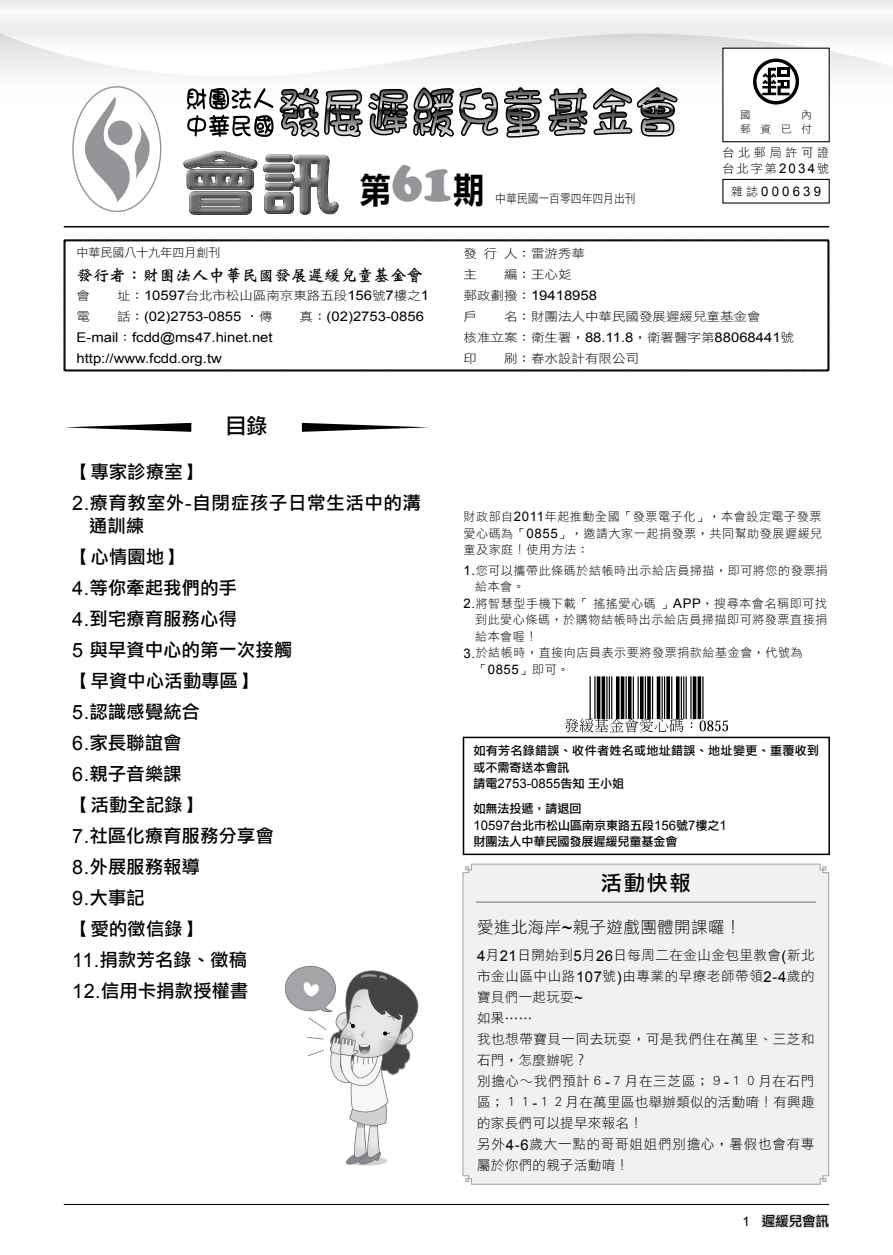
<style>
.page{position:relative;width:893px;height:1255px;background:#fff}
.page>*{position:absolute;margin:0;border:0;box-sizing:border-box;transform-origin:0 0}
.t1{font:36px "DF Li Hei Bd WIN BF";color:#000;scale:.9 1}
.t2{font:21px "DF Li Hei Md HK BF";color:#000}
.t3{font:21px "DF Li Hei Md WIN BF";color:#000}
.t4{font:18px/31px "DF Li Hei Md WIN BF";letter-spacing:.025em;color:#000}
.t5{font:18px/22.5px "DF Li Hei Md WIN BF";letter-spacing:.06em;color:#000}
.t6{font:16.5px "DF Wei Bei Md HKP BF";color:#000}
.t7{font:16.5px "DF Li Hei Lt WIN BF";letter-spacing:.025em;color:#000}
.t8{font:13.5px/21px "DF Li Hei Lt WIN BF";letter-spacing:.045em;color:#000}
.t9{font:13.5px "DF Li Hei Md WIN BF";color:#000}
.t10{font:13.35px/21px "Arial";color:#000;scale:1.11 1}
.t11{font:13.2px "Arial";color:#000}
.t12{font:12.15px/21px "DF Li Hei Lt WIN BF";color:#000;scale:1.11 1}
.t13{font:12px/16.5px "DF Li Hei Lt WIN BF";letter-spacing:.05em;color:#000;text-align:justify}
.t14{font:12px/16.5px "DF Li Hei Md WIN BF";color:#000}
.t15{font:12px/16.5px "DF Li Hei Md WIN BF";letter-spacing:.03em;color:#000}
.t16{font:12px/16px "DF Li Hei Lt WIN BF";letter-spacing:.315em;color:#000}
.t17{font:12px "DF Li Hei Lt WIN BF";color:#000;scale:.9 1}
.t18{font:12px "DF Li Hei Lt WIN BF";color:#000}
.t19{font:10.5px/14.5px "DF Li Hei Lt WIN BF";color:#000;text-align:right}
.s1{font-family:"Cooper Black Std";font-size:54px;color:#939598}
.s2{font-family:"Arial";font-size:13.2px}
.s3{font-family:"DF Li Hei Lt WIN BF";font-size:12px}
.s4{font-family:"Arial";font-size:13.35px}
.s5{font-family:"DF Li Hei Lt WIN BF";font-size:12.15px}
.s6{font-family:"Arial";font-size:19.8px}
.s7{font-family:"Microsoft Jheng Hei"}
.s8{font-family:"DF Li Hei Md WIN BF";font-size:12px}
.s9{font-family:"Arial";font-size:18.15px}
.s10{font-family:"Arial";font-size:14.85px}
</style>
<div class="page">
<div style="left:0;top:0;width:893px;height:103px;background:#f9f9f9"></div>
<svg style="left:0;top:0;width:893px;height:66px"></svg>
<div style="left:762px;top:1213px;width:67px;height:14px;background:#e6e7e8"></div>
<hr style="left:64px;top:1203px;width:765px;height:1px;background:#000">
<svg style="left:63px;top:239px;width:767px;height:133px"></svg>
<svg style="left:187px;top:115px;width:86px;height:22px"></svg>
<svg style="left:187px;top:88px;width:86px;height:21px"></svg>
<svg style="left:279px;top:38px;width:399px;height:100px"></svg>
<div style="left:182px;top:150px;width:158px;height:64px;background:#fff;opacity:.75"></div>
<div style="left:182px;top:155px;width:158px;height:61px;background:#000;opacity:.75"></div>
<hr style="left:64px;top:226px;width:765px;height:1px;background:#000">
<div style="left:723px;top:48px;width:106px;height:94px;background:#fff"></div>
<div style="left:722px;top:179px;width:108px;height:24px;border:1px solid #000"></div>
<div style="left:753px;top:59px;width:46px;height:45px;background:#000;border-radius:50%"></div>
<svg style="left:756px;top:62px;width:40px;height:39px"></svg>
<svg style="left:762px;top:68px;width:28px;height:27px"></svg>
<svg style="left:302px;top:423px;width:127px;height:9px"></svg>
<svg style="left:64px;top:423px;width:127px;height:9px"></svg>
<div style="left:463px;top:736px;width:367px;height:119px;border:2px solid #000"></div>
<svg style="left:72px;top:86px;width:89px;height:126px"></svg>
<hr style="left:702px;top:676px;width:2px;height:43px;background:#000">
<hr style="left:698px;top:676px;width:3px;height:43px;background:#000">
<hr style="left:693px;top:676px;width:3px;height:43px;background:#000">
<hr style="left:690px;top:676px;width:2px;height:43px;background:#000">
<hr style="left:686px;top:676px;width:1px;height:43px;background:#000">
<hr style="left:683px;top:676px;width:1px;height:43px;background:#000">
<hr style="left:681px;top:676px;width:1px;height:43px;background:#000">
<svg style="left:676px;top:676px;width:4px;height:42px"></svg>
<hr style="left:671px;top:676px;width:1px;height:43px;background:#000">
<svg style="left:666px;top:676px;width:4px;height:42px"></svg>
<hr style="left:664px;top:676px;width:1px;height:43px;background:#000">
<hr style="left:662px;top:676px;width:1px;height:43px;background:#000">
<hr style="left:657px;top:676px;width:3px;height:43px;background:#000">
<hr style="left:652px;top:676px;width:1px;height:43px;background:#000">
<svg style="left:647px;top:676px;width:4px;height:42px"></svg>
<hr style="left:645px;top:676px;width:1px;height:43px;background:#000">
<svg style="left:640px;top:676px;width:4px;height:42px"></svg>
<hr style="left:638px;top:676px;width:1px;height:43px;background:#000">
<hr style="left:633px;top:676px;width:1px;height:43px;background:#000">
<svg style="left:628px;top:676px;width:4px;height:42px"></svg>
<hr style="left:626px;top:676px;width:1px;height:43px;background:#000">
<hr style="left:621px;top:676px;width:3px;height:43px;background:#000">
<svg style="left:616px;top:676px;width:4px;height:42px"></svg>
<hr style="left:611px;top:676px;width:1px;height:43px;background:#000">
<hr style="left:609px;top:676px;width:1px;height:43px;background:#000">
<hr style="left:606px;top:676px;width:2px;height:43px;background:#000">
<hr style="left:602px;top:676px;width:3px;height:43px;background:#000">
<hr style="left:597px;top:676px;width:3px;height:43px;background:#000">
<hr style="left:594px;top:676px;width:2px;height:43px;background:#000">
<hr style="left:590px;top:676px;width:1px;height:43px;background:#000">
<svg style="left:565px;top:718px;width:163px;height:14px"></svg>
<div style="left:462px;top:863px;width:368px;height:322px;background:#f1f1f2"></div>
<hr style="left:476px;top:901px;width:340px;height:1px;background:#707275">
<svg style="left:285px;top:965px;width:134px;height:200px"></svg>
<hr style="left:307px;top:1036px;width:17px;height:3px;background:#6f7073">
<svg style="left:308px;top:1049px;width:16px;height:7px"></svg>
<h1 class="t1" style="left:359px;top:172px;width:142px">第<span class="s1">61</span>期</h1>
<p class="t17" style="left:495px;top:193px;width:158px">中華民國一百零四年四月出刊</p>
<p class="t19" style="left:740px;top:107px;width:73px">內<br>郵資已付</p>
<p class="t16" style="left:722px;top:145px;width:108px">台北郵局許可證台北字第<span class="s2">2034</span>號</p>
<p class="t11" style="left:731px;top:182px;width:92px"><span class="s3">雜誌</span>000639</p>
<p class="t19" style="left:740px;top:107px;width:12px">國</p>
<p class="t18" style="left:77px;top:247px;width:146px">中華民國八十九年四月創刊</p>
<h3 class="t6" style="left:77px;top:267px;width:348px">發行者：財團法人中華民國發展遲緩兒童基金會</h3>
<p class="t12" style="left:77px;top:284px;width:14px">會</p>
<p class="t12" style="left:117px;top:284px;width:283px">址：<span class="s4">10597</span>台北市松山區南京東路五段<span class="s4">156</span>號<span class="s4">7</span>樓之<span class="s4">1</span></p>
<p class="t12" style="left:77px;top:305px;width:14px">電</p>
<p class="t10" style="left:117px;top:306px;width:142px"><span class="s5">話：</span>(02)2753-0855 <span class="s5">‧傳</span></p>
<p class="t10" style="left:300px;top:306px;width:114px"><span class="s5">真：</span>(02)2753-0856</p>
<p class="t10" style="left:77px;top:327px;width:178px">E-mail<span class="s5">：</span>fcdd@ms47.hinet.net http://www.fcdd.org.tw</p>
<h2 class="t3" style="left:226px;top:415px;width:43px">目錄</h2>
<h3 class="t4" style="left:72px;top:456px;width:130px">【專家診療室】</h3>
<h3 class="t5" style="left:89px;top:491px;width:333px;text-indent:-17px"><span class="s6">2.</span> 療育教室外<span class="s6">-</span>自閉症孩子日常生活中的溝通訓練</h3>
<h3 class="t4" style="left:72px;top:541px;width:221px">【心情園地】<br><span class="s6">4.</span>等你牽起我們的手<br><span class="s6">4.</span>到宅療育服務心得<br><span class="s6">5</span> 與早資中心的第一次接觸【早資中心活動專區】<br><span class="s6">5.</span>認識感覺統合<br><span class="s6">6.</span>家長聯誼會<br><span class="s6">6.</span>親子音樂課<br>【活動全記錄】<br><span class="s6">7.</span>社區化療育服務分享會<br><span class="s6">8.</span>外展服務報導<br><span class="s6">9.</span>大事記<br>【愛的徵信錄】<br><span class="s6">11.</span>捐款芳名錄、徵稿<br><span class="s6">12.</span>信用卡捐款授權書</h3>
<p class="t12" style="left:463px;top:242px;width:111px">發行人：雷游秀華主</p>
<p class="t12" style="left:504px;top:263px;width:62px">編：王心<span class="s7">彣</span></p>
<p class="t10" style="left:463px;top:285px;width:122px"><span class="s5">郵政劃撥：</span>19418958</p>
<p class="t12" style="left:463px;top:305px;width:14px">戶</p>
<p class="t12" style="left:463px;top:305px;width:299px;text-indent:40px">名：財團法人中華民國發展遲緩兒童基金會<br>核准立案：衛生署，<span class="s4">88.11.8</span>，衛署醫字第<span class="s4">88068441</span>號印</p>
<p class="t12" style="left:504px;top:347px;width:123px">刷：春水設計有限公司</p>
<p class="t13" style="left:463px;top:508px;width:360px">財政部自<span class="s2">2011</span>年起推動全國「發票電子化」，本會設定電子發票愛心碼為「<span class="s2">0855</span>」，邀請大家一起捐發票，共同幫助發展遲緩兒童及家庭！使用方法：</p>
<p class="t13" style="left:475px;top:562px;width:354px;text-indent:-12px"><span class="s2">1.</span> 您可以攜帶此條碼於結帳時出示給店員掃描，即可將您的發票捐給本會。</p>
<p class="t13" style="left:475px;top:595px;width:354px;text-indent:-12px"><span class="s2">2.</span> 將智慧型手機下載「搖搖愛心碼」<span class="s2">APP</span>，搜尋本會名稱即可找到此愛心條碼，於購物結帳時出示給店員掃描即可將發票直接捐給本會喔！</p>
<p class="t13" style="left:475px;top:644px;width:329px;text-indent:-12px"><span class="s2">3.</span> 於結帳時，直接向店員表示要將發票捐款給基金會，代號為「<span class="s2">0855</span>」即可。</p>
<p class="t15" style="left:473px;top:742px;width:347px">如有芳名錄錯誤、收件者姓名或地址錯誤、地址變更、重覆收到或不需寄送本會訊</p>
<p class="t11" style="left:473px;top:775px;width:152px"><span class="s8">請電</span>2753-0855<span class="s8">告知王小姐</span></p>
<p class="t14" style="left:473px;top:800px;width:255px">如無法投遞，請退回<br><span class="s2">10597</span>台北市松山區南京東路五段<span class="s2">156</span>號<span class="s2">7</span>樓之<span class="s2">1</span>財團法人中華民國發展遲緩兒童基金會</p>
<h2 class="t2" style="left:601px;top:872px;width:92px">活動快報</h2>
<h3 class="t7" style="left:477px;top:918px;width:266px">愛進北海岸<span class="s9">~</span>親子遊戲團體開課囉！</h3>
<p class="t8" style="left:477px;top:944px;width:339px"><span class="s10">4</span>月<span class="s10">21</span>日開始到<span class="s10">5</span>月<span class="s10">26</span>日每周二在金山金包里教會<span class="s10">(</span>新北市金山區中山路<span class="s10">107</span>號<span class="s10">)</span>由專業的早療老師帶領<span class="s10">2-4</span>歲的寶貝們一起玩耍<span class="s10">~<br></span>如果……<br>我也想帶寶貝一同去玩耍，可是我們住在萬里、三芝和石門，怎麼辦呢？<br>別擔心～我們預計６<span class="s10">-</span>７月在三芝區；９<span class="s10">-</span>１０月在石門區；１１<span class="s10">-</span>１２月在萬里區也舉辦類似的活動唷！有興趣的家長們可以提早來報名！<br>另外<span class="s10">4-6</span>歲大一點的哥哥姐姐們別擔心，暑假也會有專屬於你們的親子活動唷！</p>
<p class="t11" style="left:742px;top:1212px;width:9px">1</p>
<p class="t9" style="left:762px;top:1213px;width:69px">遲緩兒會訊</p>
</div>
